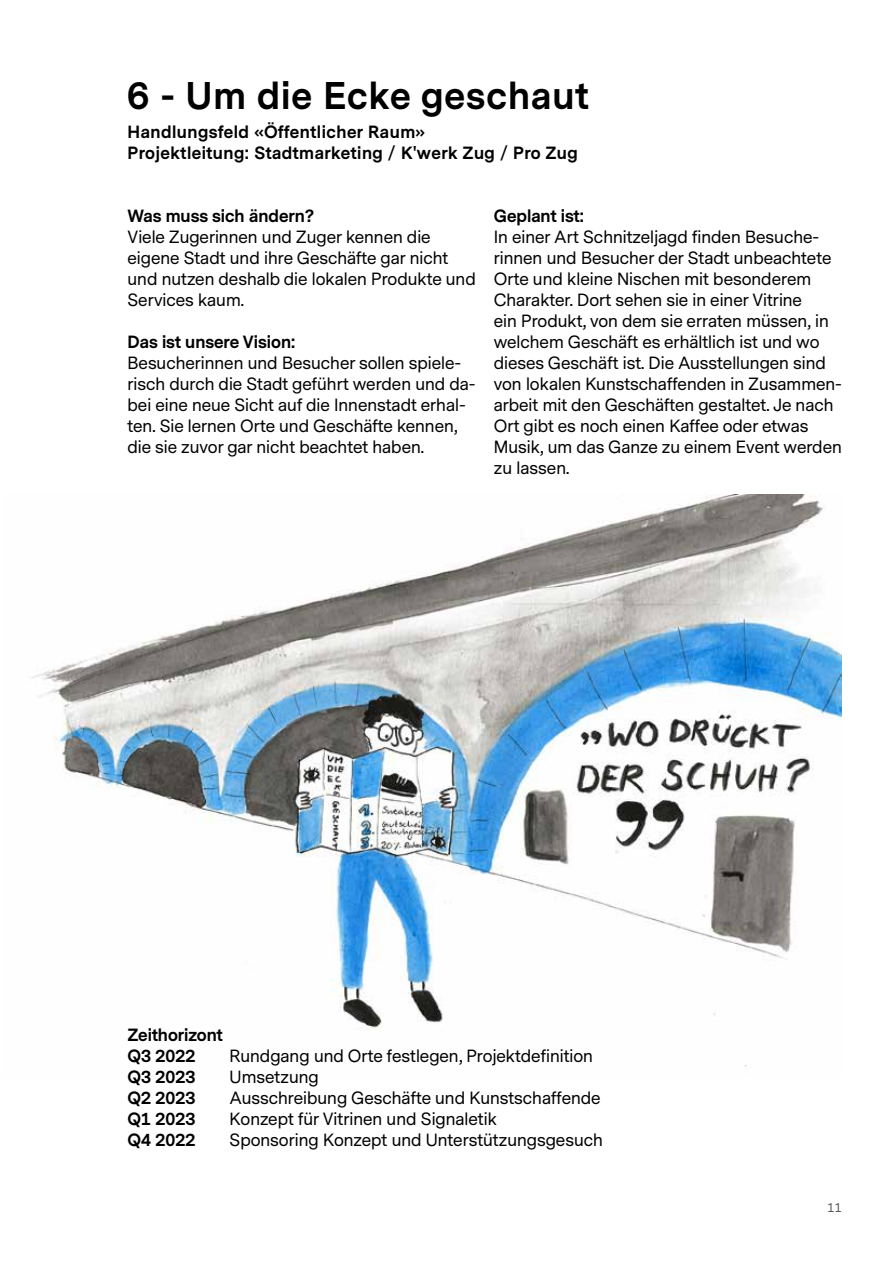
<style>
.page{position:relative;width:893px;height:1263px;background:#fff}
.page>*{position:absolute;margin:0;border:0;box-sizing:border-box;transform-origin:0 0}
.t1{font:700 36px "Messina Sans";letter-spacing:.03em;color:#000}
.t2{font:16.5px/21px "Messina Sans";color:#000}
.t3{font:700 16.5px/21px "Messina Sans";color:#000}
.t4{font:700 16.5px/21px "Messina Sans";letter-spacing:.03em;color:#000}
.t5{font:12px "Messina Sans";color:#575756}
</style>
<div class="page">
<img style="left:31px;top:494px;width:811px;height:573px">
<h1 class="t1" style="left:128px;top:70px;width:462px">6 - Um die Ecke geschaut</h1>
<p class="t4" style="left:128px;top:122px;width:452px">Handlungsfeld «Öffentlicher Raum»<br>Projektleitung: Stadtmarketing / K'werk Zug / Pro Zug</p>
<p class="t3" style="left:128px;top:206px;width:188px">Was muss sich ändern?</p>
<p class="t2" style="left:128px;top:227px;width:350px">Viele Zugerinnen und Zuger kennen die eigene Stadt und ihre Geschäfte gar nicht und nutzen deshalb die lokalen Produkte und Services kaum.</p>
<p class="t3" style="left:128px;top:332px;width:169px">Das ist unsere Vision:</p>
<p class="t2" style="left:128px;top:353px;width:350px">Besucherinnen und Besucher sollen spiele&shy;risch durch die Stadt geführt werden und da&shy;bei eine neue Sicht auf die Innenstadt erhal&shy;ten. Sie lernen Orte und Geschäfte kennen, die sie zuvor gar nicht beachtet haben.</p>
<p class="t3" style="left:494px;top:206px;width:92px">Geplant ist:</p>
<p class="t2" style="left:494px;top:227px;width:350px">In einer Art Schnitzeljagd finden Besuche&shy;rinnen und Besucher der Stadt unbeachtete Orte und kleine Nischen mit besonderem Charakter. Dort sehen sie in einer Vitrine<br>ein Produkt, von dem sie erraten müssen, in welchem Geschäft es erhältlich ist und wo dieses Geschäft ist. Die Ausstellungen sind von lokalen Kunstschaffenden in Zusammen&shy;arbeit mit den Geschäften gestaltet. Je nach Ort gibt es noch einen Kaffee oder etwas Musik, um das Ganze zu einem Event werden zu lassen.</p>
<p class="t3" style="left:128px;top:1025px;width:97px">Zeithorizont<br>Q3 2022</p>
<p class="t2" style="left:230px;top:1046px;width:365px">Rundgang und Orte festlegen, Projektdefinition</p>
<p class="t3" style="left:128px;top:1067px;width:69px">Q3 2023</p>
<p class="t2" style="left:230px;top:1067px;width:91px">Umsetzung</p>
<p class="t3" style="left:128px;top:1088px;width:69px">Q2 2023</p>
<p class="t2" style="left:230px;top:1088px;width:372px">Ausschreibung Geschäfte und Kunstschaffende</p>
<p class="t3" style="left:128px;top:1109px;width:69px">Q1 2023</p>
<p class="t2" style="left:230px;top:1109px;width:269px">Konzept für Vitrinen und Signaletik</p>
<p class="t3" style="left:128px;top:1130px;width:69px">Q4 2022</p>
<p class="t2" style="left:230px;top:1130px;width:375px">Sponsoring Konzept und Unterstützungsgesuch</p>
<p class="t5" style="left:827px;top:1199px;width:16px">11</p>
</div>
